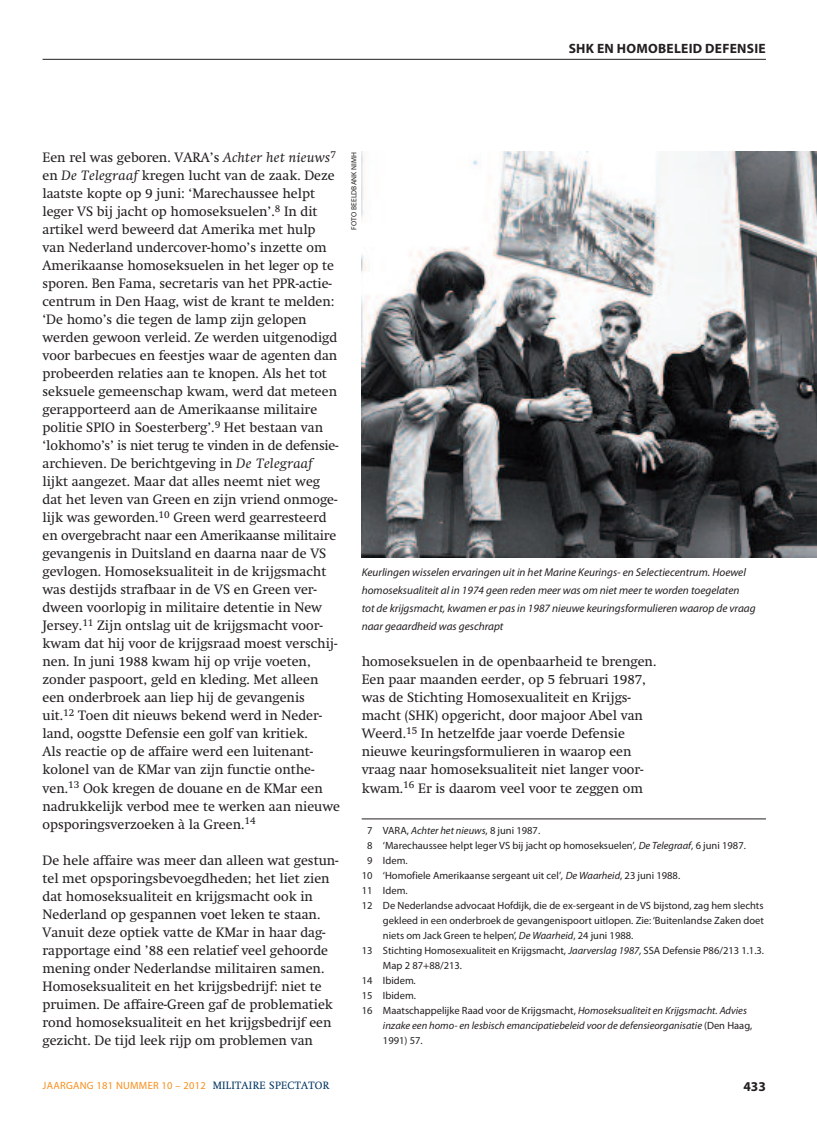
<style>
.page{position:relative;width:817px;height:1136px;background:#fff}
.page>*{position:absolute;margin:0;border:0;box-sizing:border-box;transform-origin:0 0}
.t1{font:13.5px/18px "Swift";color:#231f20}
.t2{font:700 13.5px "Myriad Pro";letter-spacing:.02em;color:#231f20}
.t3{font:italic 11.25px/18px "Myriad Pro";color:#231f20}
.t4{font:10.5px "Myriad Pro";color:#231f20}
.t5{font:italic 10.5px "Myriad Pro";color:#231f20}
.t6{font:10.5px "Myriad Pro";letter-spacing:.025em;color:#f68f1e}
.t7{font:7.5px "Myriad Pro";letter-spacing:.02em;color:#231f20}
.s1{font-style:italic}
.s2{font-style:normal}
.s3{font-family:"Swift";color:#003562}
</style>
<div class="page">
<hr style="left:43px;top:59px;width:722px;height:1px;background:#231f20">
<hr style="left:361px;top:818px;width:404px;height:1px;background:#231f20">
<img style="left:361px;top:151px;width:455px;height:406px">
<p class="t2" style="left:568px;top:41px;width:198px">SHK EN HOMOBELEID DEFENSIE</p>
<p class="t1" style="left:43px;top:148px;width:299px">Een rel was geboren. VARA’s <span class="s1">Achter het nieuws</span><sup>7 </sup>en <span class="s1">De Telegraaf</span> kregen lucht van de zaak. Deze laatste kopte op 9 juni: ‘Marechaussee helpt leger VS bij jacht op homoseksuelen’.<sup>8</sup> In dit artikel werd beweerd dat Amerika met hulp van Nederland undercover-homo’s inzette om Amerikaanse homoseksuelen in het leger op te sporen. Ben Fama, secretaris van het PPR-actie&shy;centrum in Den Haag, wist de krant te melden: ‘De homo’s die tegen de lamp zijn gelopen werden gewoon verleid. Ze werden uitgenodigd voor barbecues en feestjes waar de agenten dan probeerden relaties aan te knopen. Als het tot seksuele gemeenschap kwam, werd dat meteen gerapporteerd aan de Amerikaanse militaire politie SPIO in Soesterberg’.<sup>9</sup> Het bestaan van ‘lokhomo’s’ is niet terug te vinden in de defensie&shy;archieven. De berichtgeving in <span class="s1">De Telegraaf </span>lijkt aangezet. Maar dat alles neemt niet weg dat het leven van Green en zijn vriend onmoge&shy;lijk was geworden.<sup>10</sup> Green werd gearresteerd en overgebracht naar een Amerikaanse militaire gevangenis in Duitsland en daarna naar de VS gevlogen. Homoseksualiteit in de krijgsmacht was destijds strafbaar in de VS en Green ver&shy;dween voorlopig in militaire detentie in New Jersey.<sup>11</sup> Zijn ontslag uit de krijgsmacht voor&shy;kwam dat hij voor de krijgsraad moest verschij&shy;nen. In juni 1988 kwam hij op vrije voeten, zonder paspoort, geld en kleding. Met alleen een onderbroek aan liep hij de gevangenis uit.<sup>12</sup> Toen dit nieuws bekend werd in Neder&shy;land, oogstte Defensie een golf van kritiek.<br>Als reactie op de affaire werd een luitenant&shy;kolonel van de KMar van zijn functie onthe&shy;ven.<sup>13</sup> Ook kregen de douane en de KMar een nadrukkelijk verbod mee te werken aan nieuwe opsporingsverzoeken à la Green.<sup>14</sup></p>
<p class="t1" style="left:43px;top:850px;width:297px">De hele affaire was meer dan alleen wat gestun&shy;tel met opsporingsbevoegdheden; het liet zien dat homoseksualiteit en krijgsmacht ook in Nederland op gespannen voet leken te staan.<br>Vanuit deze optiek vatte de KMar in haar dag&shy;rapportage eind ’88 een relatief veel gehoorde mening onder Nederlandse militairen samen.<br>Homoseksualiteit en het krijgsbedrijf: niet te pruimen. De affaire-Green gaf de problematiek rond homoseksualiteit en het krijgsbedrijf een gezicht. De tijd leek rijp om problemen van</p>
<p class="t7" style="left:350px;top:230px;width:80px;rotate:-90deg">FOTO BEELDBANK NIMH</p>
<p class="t3" style="left:361px;top:563px;width:395px">Keurlingen wisselen ervaringen uit in het Marine Keurings- en Selectiecentrum. Hoewel homoseksualiteit al in 1974 geen reden meer was om niet meer te worden toegelaten<br>tot de krijgsmacht, kwamen er pas in 1987 nieuwe keuringsformulieren waarop de vraag naar geaardheid was geschrapt</p>
<p class="t1" style="left:361px;top:652px;width:296px">homoseksuelen in de openbaarheid te brengen.<br>Een paar maanden eerder, op 5 februari 1987, was de Stichting Homosexualiteit en Krijgs&shy;macht (SHK) opgericht, door majoor Abel van Weerd.<sup>15</sup> In hetzelfde jaar voerde Defensie nieuwe keuringsformulieren in waarop een vraag naar homoseksualiteit niet langer voor&shy;kwam.<sup>16</sup> Er is daarom veel voor te zeggen om</p>
<p class="t4" style="left:367px;top:824px;width:174px">7 VARA, <span class="s1">Achter het nieuws</span>, 8 juni 1987.</p>
<p class="t4" style="left:367px;top:839px;width:380px">8 ‘Marechaussee helpt leger VS bij jacht op homoseksuelen’<span class="s1">, De Telegraaf</span>, 6 juni 1987.</p>
<p class="t4" style="left:367px;top:854px;width:42px">9 Idem.</p>
<p class="t4" style="left:361px;top:869px;width:320px">10 ‘Homofiele Amerikaanse sergeant uit cel’<span class="s1">, De Waarheid</span>, 23 juni 1988.</p>
<p class="t4" style="left:361px;top:884px;width:47px">11 Idem.</p>
<p class="t4" style="left:361px;top:899px;width:403px">12 De Nederlandse advocaat Hofdijk, die de ex-sergeant in de VS bijstond, zag hem slechts</p>
<p class="t4" style="left:383px;top:914px;width:382px">gekleed in een onderbroek de gevangenispoort uitlopen. Zie: ‘Buitenlandse Zaken doet</p>
<p class="t4" style="left:383px;top:929px;width:252px">niets om Jack Green te helpen’, <span class="s1">De Waarheid</span>, 24 juni 1988.</p>
<p class="t4" style="left:361px;top:944px;width:404px">13 Stichting Homosexualiteit en Krijgsmacht, <span class="s1">Jaarverslag 1987,</span> SSA Defensie P86/213 1.1.3.</p>
<p class="t4" style="left:383px;top:959px;width:81px">Map 2 87+88/213.</p>
<p class="t4" style="left:361px;top:974px;width:56px">14 Ibidem<span class="s1">.</span></p>
<p class="t4" style="left:361px;top:989px;width:56px">15 Ibidem.</p>
<p class="t4" style="left:361px;top:1004px;width:386px">16 Maatschappelijke Raad voor de Krijgsmacht, <span class="s1">Homoseksualiteit en Krijgsmacht. Advies</span></p>
<p class="t5" style="left:383px;top:1019px;width:370px">inzake een homo- en lesbisch emancipatiebeleid voor de defensieorganisatie <span class="s2">(Den Haag,</span></p>
<p class="t4" style="left:383px;top:1034px;width:41px">1991) 57.</p>
<p class="t6" style="left:43px;top:1079px;width:288px">JAARGANG 181 NUMMER 10 – 2012 <span class="s3">MILITAIRE SPECTATOR</span></p>
<p class="t2" style="left:743px;top:1078px;width:24px">433</p>
</div>
